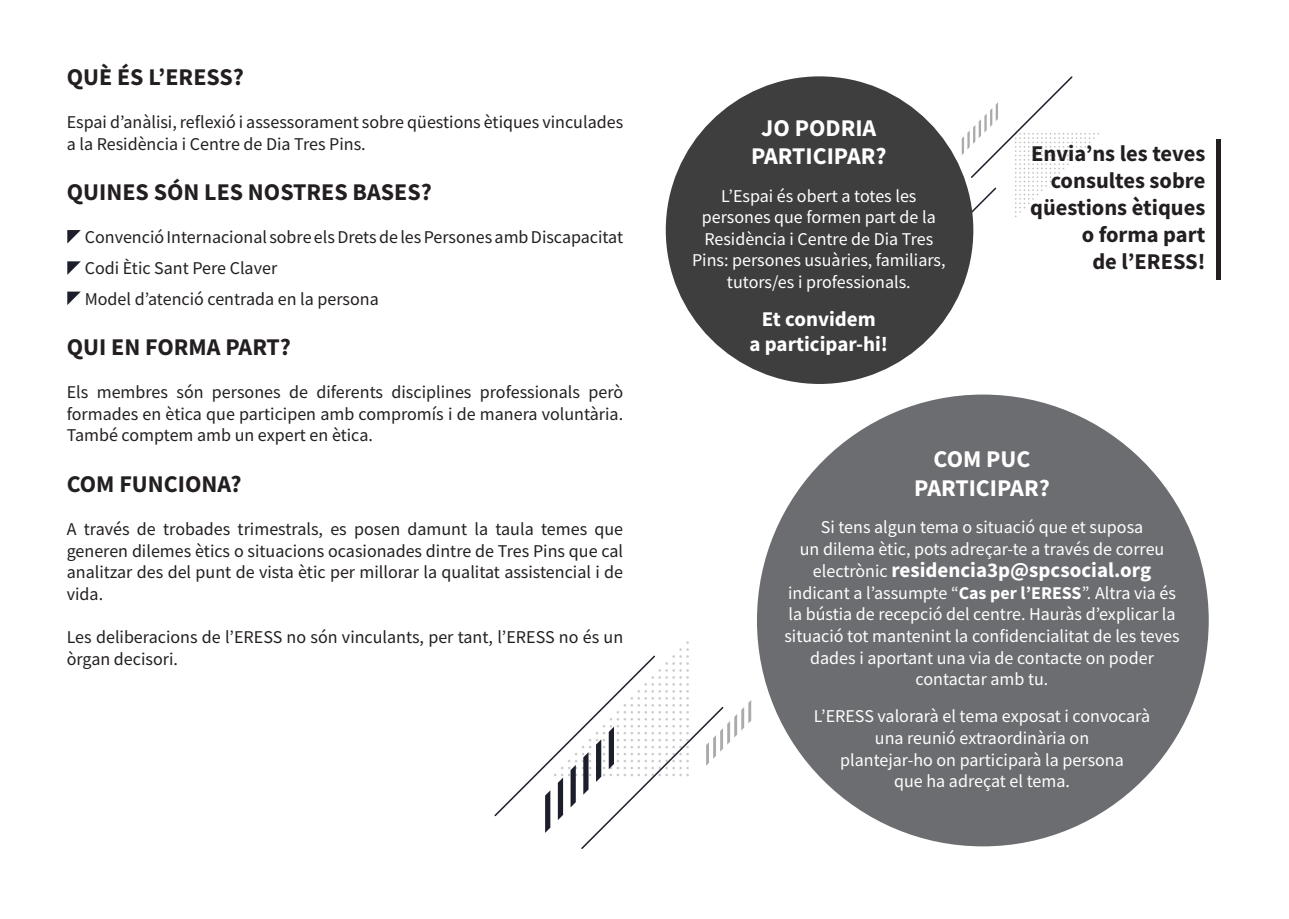
<style>
.page{position:relative;width:1289px;height:919px;background:#fff}
.page>*{position:absolute;margin:0;border:0;box-sizing:border-box;transform-origin:0 0}
.t1{font:700 24px "Source Sans Pro";color:#231f20}
.t2{font:700 24px/28.8px "Source Sans Pro";color:#fff;text-align:center}
.t3{font:700 22.5px/27px "Source Sans Pro";color:#231f20;text-align:right}
.t4{font:700 21px/25.2px "Source Sans Pro";color:#fff;text-align:center}
.t5{font:18px/21.6px "Source Sans Pro";color:#231f20}
.t6{font:18px/21.6px "Source Sans Pro";color:#fff;text-align:center}
.s1{font-weight:400;font-size:18px}
.s2{font-weight:700}
</style>
<div class="page">
<svg style="left:941px;top:76px;width:158px;height:163px"></svg>
<div style="left:757px;top:394px;width:451px;height:452px;background:#6c6d70;border-radius:50%"></div>
<div style="left:665px;top:76px;width:308px;height:308px;background:#3e3e3f;border-radius:50%"></div>
<hr style="left:1216px;top:140px;width:4px;height:140px;background:#231f20">
<svg style="left:67px;top:230px;width:14px;height:13px"></svg>
<svg style="left:67px;top:261px;width:14px;height:14px"></svg>
<svg style="left:67px;top:291px;width:14px;height:14px"></svg>
<svg style="left:494px;top:641px;width:257px;height:207px"></svg>
<h1 class="t1" style="left:67px;top:61px;width:179px">QUÈ ÉS L’ERESS?</h1>
<p class="t5" style="left:67px;top:111px;width:558px">Espai d’anàlisi, reflexió i assessorament sobre qüestions ètiques vinculades a la Residència i Centre de Dia Tres Pins.</p>
<h1 class="t1" style="left:67px;top:176px;width:366px">QUINES SÓN LES NOSTRES BASES?</h1>
<p class="t5" style="left:85px;top:222px;width:540px;line-height:30.6px">Convenció Internacional sobre els Drets de les Persones amb Discapacitat<br>Codi Ètic Sant Pere Claver<br>Model d’atenció centrada en la persona</p>
<h1 class="t1" style="left:67px;top:331px;width:226px">QUI EN FORMA PART?</h1>
<p class="t5" style="left:67px;top:381px;width:558px;text-align:justify">Els membres són persones de diferents disciplines professionals però formades en ètica que participen amb compromís i de manera voluntària.<br>També comptem amb un expert en ètica.</p>
<h1 class="t1" style="left:67px;top:467px;width:176px">COM FUNCIONA?</h1>
<p class="t5" style="left:67px;top:518px;width:558px;text-align:justify">A través de trobades trimestrals, es posen damunt la taula temes que generen dilemes ètics o situacions ocasionades dintre de Tres Pins que cal analitzar des del punt de vista ètic per millorar la qualitat assistencial i de vida.</p>
<p class="t5" style="left:67px;top:626px;width:558px">Les deliberacions de l’ERESS no són vinculants, per tant, l’ERESS no és un òrgan decisori.</p>
<h1 class="t2" style="left:751px;top:113px;width:137px">JO PODRIA<br>PARTICIPAR?</h1>
<p class="t6" style="left:692px;top:185px;width:255px">L’Espai és obert a totes les persones que formen part de la<br>Residència i Centre de Dia Tres<br>Pins: persones usuàries, familiars, tutors/es i professionals.</p>
<p class="t4" style="left:749px;top:306px;width:140px">Et convidem<br>a participar-hi!</p>
<p class="t3" style="left:1030px;top:140px;width:177px">Envia’ns les teves consultes sobre qüestions ètiques o forma part<br>de l’ERESS!</p>
<h1 class="t2" style="left:914px;top:444px;width:137px">COM PUC<br>PARTICIPAR?</h1>
<p class="t6" style="left:799px;top:516px;width:366px">Si tens algun tema o situació que et suposa<br>un dilema ètic, pots adreçar-te a través de correu</p>
<p class="t4" style="left:813px;top:557px;width:340px"><span class="s1">electrònic</span> residencia3p@spcsocial.org</p>
<p class="t6" style="left:784px;top:581px;width:397px">indicant a l’assumpte “<span class="s2">Cas per l’ERESS</span>”. Altra via és la bústia de recepció del centre. Hauràs d’explicar la situació tot mantenint la confidencialitat de les teves dades i aportant una via de contacte on poder contactar amb tu.</p>
<p class="t6" style="left:814px;top:705px;width:338px">L’ERESS valorarà el tema exposat i convocarà una reunió extraordinària on<br>plantejar-ho on participarà la persona<br>que ha adreçat el tema.</p>
</div>
